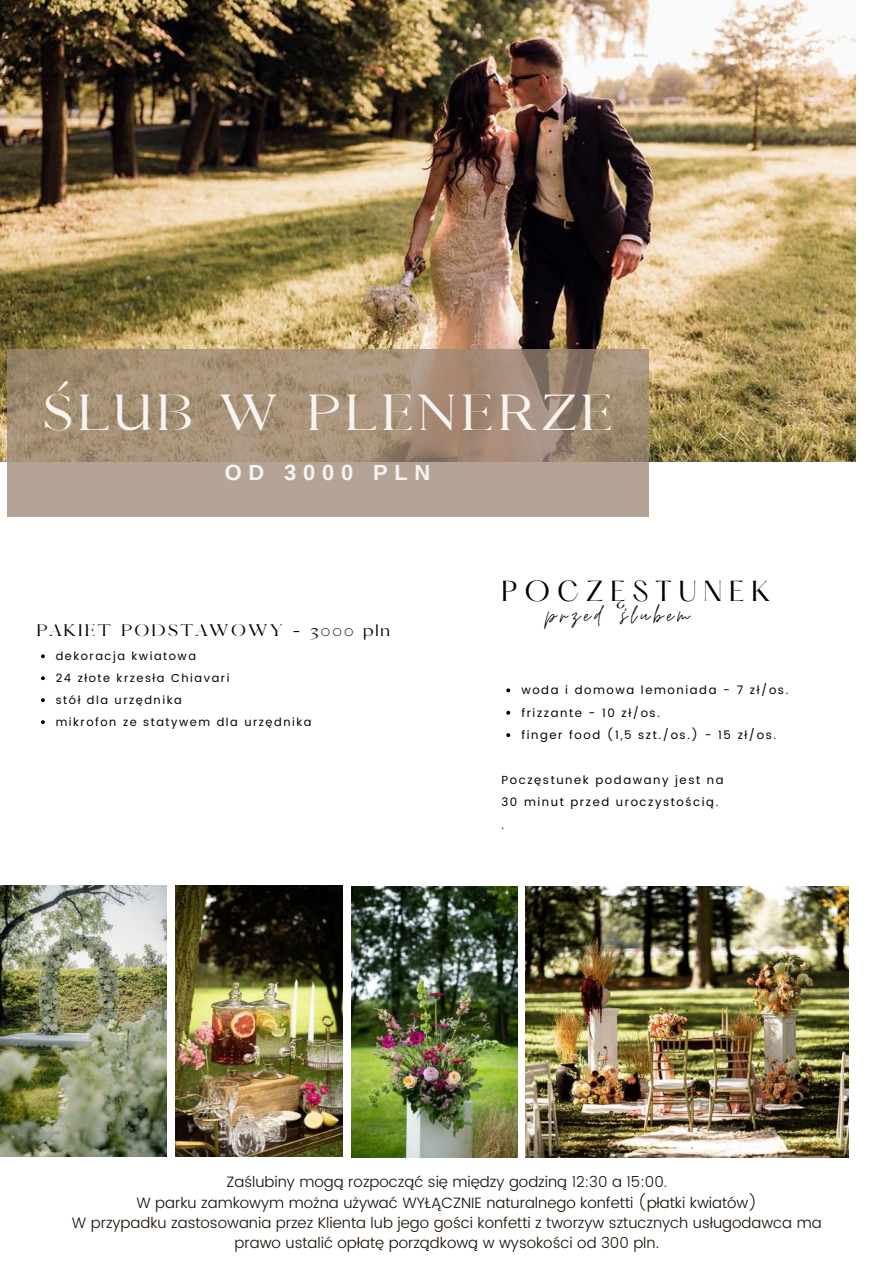
<style>
.page{position:relative;width:894px;height:1264px;background:#fff}
.page>*{position:absolute;margin:0;border:0;box-sizing:border-box;transform-origin:0 0}
.t1{font:48.3px "Pierson";letter-spacing:.105em;color:#f8f4f2}
.t2{font:28.5px "Moon Time";letter-spacing:.135em;color:#000}
.t3{font:25.35px "Hatton";letter-spacing:.27em;color:#000}
.t4{font:700 21.9px "Arimo";letter-spacing:.31em;color:#f8f4f2}
.t5{font:15.9px "Pierson";letter-spacing:.135em;color:#000}
.t6{font:300 15px/20.2px "Poppins";color:#180d03;text-align:center}
.t7{font:11.7px/22.4px "Poppins";letter-spacing:.135em;color:#000}
.t8{font:11.4px/21.9px "Poppins";letter-spacing:.135em;color:#000}
</style>
<div class="page">
<img style="left:0;top:0;width:855px;height:461px">
<img style="left:525px;top:886px;width:323px;height:271px">
<img style="left:351px;top:886px;width:166px;height:271px">
<svg style="left:7px;top:349px;width:641px;height:168px;background:#a99481"></svg>
<img style="left:176px;top:885px;width:166px;height:271px">
<img style="left:0;top:885px;width:166px;height:271px">
<svg style="left:41px;top:654px;width:4px;height:4px"></svg>
<svg style="left:41px;top:676px;width:4px;height:4px"></svg>
<svg style="left:41px;top:698px;width:4px;height:4px"></svg>
<svg style="left:41px;top:720px;width:4px;height:4px"></svg>
<svg style="left:506px;top:688px;width:4px;height:4px"></svg>
<svg style="left:506px;top:710px;width:4px;height:4px"></svg>
<svg style="left:506px;top:733px;width:4px;height:4px"></svg>
<h1 class="t1" style="left:43px;top:384px;width:571px">ŚLUB W PLENERZE</h1>
<h3 class="t4" style="left:225px;top:460px;width:207px">OD 3000 PLN</h3>
<p class="t5" style="left:36px;top:621px;width:355px">PAKIET PODSTAWOWY - 3000 pln</p>
<p class="t8" style="left:56px;top:645px;width:257px">dekoracja kwiatowa<br>24 złote krzesła Chiavari<br>stół dla urzędnika<br>mikrofon ze statywem dla urzędnika</p>
<h3 class="t3" style="left:501px;top:579px;width:270px">POCZĘSTUNEK</h3>
<h2 class="t2" style="left:546px;top:598px;width:145px">przed ślubem</h2>
<p class="t7" style="left:521px;top:679px;width:268px">woda i domowa lemoniada - 7 zł/os. frizzante - 10 zł/os.<br>finger food (1,5 szt./os.) - 15 zł/os.</p>
<p class="t7" style="left:501px;top:768px;width:223px">Poczęstunek podawany jest na<br>30 minut przed uroczystością. .</p>
<p class="t6" style="left:72px;top:1171px;width:751px">Zaślubiny mogą rozpocząć się między godziną 12:30 a 15:00.<br>W parku zamkowym można używać WYŁĄCZNIE naturalnego konfetti (płatki kwiatów)<br>W przypadku zastosowania przez Klienta lub jego gości konfetti z tworzyw sztucznych usługodawca ma prawo ustalić opłatę porządkową w wysokości od 300 pln.</p>
</div>
